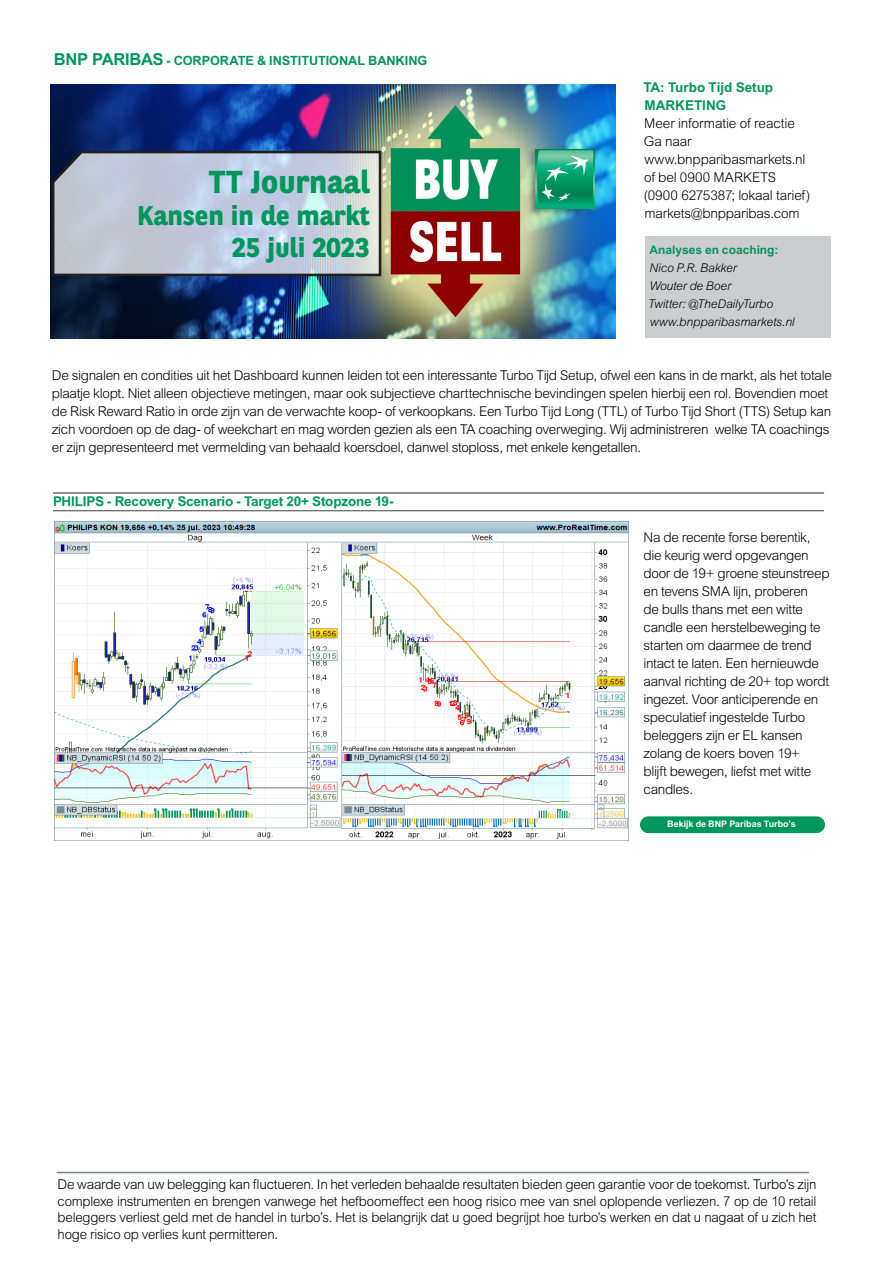
<style>
.page{position:relative;width:893px;height:1263px;background:#fff}
.page>*{position:absolute;margin:0;border:0;box-sizing:border-box;transform-origin:0 0}
.Réf_8_couv{font:700 31.65px "BNPP Sans";color:#00965d}
.Réf_8_couv-2{font:700 27px "BNPP Sans";color:#00965d}
.Body{font:300 13.5px/18px "Arial MT Std";letter-spacing:-.025em;color:#000}
.Basisalinea{font:300 13.5px/16.5px "Arial MT Std";letter-spacing:-.02em;color:#000;text-align:justify}
.Intro_text_14_16pt{font:300 13.5px/18px "Arial MT Std";letter-spacing:-.015em;color:#000}
.Basisalinea-2{font:700 13.5px "Arial MT Std";letter-spacing:-.015em;color:#00965d}
.Subheading_level_1_9_12pt_P646{font:700 13.5px "Arial MT Std";letter-spacing:-.005em;color:#00965d}
.Subheading_level_1_9_12pt_P646-2{font:300 13.5px "Arial MT Std";letter-spacing:-.01em;color:#000}
.Business_area_8_5_9pt{font:700 12.75px "Arial MT Std";letter-spacing:-.005em;color:#00965d}
.Intro_text_14_16pt-2{font:italic 300 12px/18px "Arial MT Std";letter-spacing:-.01em;color:#000}
.t1{font:700 9px "Arial MT Std";color:#fff}
.s1{font-size:16.5px}
.s2{font-weight:700;font-style:normal;color:#00965d}
</style>
<div class="page">
<img style="left:50px;top:84px;width:566px;height:254px">
<img style="left:525px;top:145px;width:75px;height:71px">
<div style="left:536px;top:149px;width:59px;height:59px;background:#00ab79"></div>
<svg style="left:537px;top:150px;width:57px;height:53px"></svg>
<svg style="left:50px;top:149px;width:333px;height:128px;background:#b5becd"></svg>
<div style="left:645px;top:237px;width:185px;height:101px;background:#cccdcf"></div>
<hr style="left:57px;top:1172px;width:752px;height:1px;background:#78848a">
<hr style="left:53px;top:492px;width:771px;height:2px;background:#3e3e3f">
<hr style="left:53px;top:510px;width:771px;height:1px;background:#3e3e3f">
<img style="left:54px;top:521px;width:574px;height:319px">
<div style="left:640px;top:816px;width:185px;height:17px;background:#00965d;border-radius:8px"></div>
<p class="Business_area_8_5_9pt" style="left:54px;top:53px;width:375px"><span class="s1">BNP PARIBAS</span> - CORPORATE &amp; INSTITUTIONAL BANKING</p>
<p class="Réf_8_couv" style="left:209px;top:160px;width:162px">TT Journaal</p>
<p class="Réf_8_couv-2" style="left:137px;top:197px;width:234px">Kansen in de markt</p>
<p class="Réf_8_couv-2" style="left:232px;top:229px;width:139px">25 juli 2023</p>
<p class="Subheading_level_1_9_12pt_P646" style="left:643px;top:80px;width:131px">TA: Turbo Tijd Setup</p>
<p class="Subheading_level_1_9_12pt_P646" style="left:644px;top:98px;width:83px">MARKETING</p>
<p class="Subheading_level_1_9_12pt_P646-2" style="left:644px;top:116px;width:152px">Meer informatie of reactie</p>
<p class="Intro_text_14_16pt" style="left:644px;top:133px;width:49px">Ga naar</p>
<p class="Intro_text_14_16pt" style="left:644px;top:151px;width:163px">www.bnpparibasmarkets.nl</p>
<p class="Intro_text_14_16pt" style="left:644px;top:169px;width:168px">of bel 0900 MARKETS (0900 6275387; lokaal tarief)</p>
<p class="Intro_text_14_16pt" style="left:644px;top:205px;width:157px">markets@bnpparibas.com</p>
<p class="Intro_text_14_16pt-2" style="left:648px;top:240px;width:132px"><span class="s2">Analyses en coaching:<br></span>Nico P.R. Bakker<br>Wouter de Boer<br>Twitter: @TheDailyTurbo</p>
<p class="Intro_text_14_16pt-2" style="left:650px;top:312px;width:146px">www.bnpparibasmarkets.nl</p>
<p class="Body" style="left:52px;top:367px;width:781px">De signalen en condities uit het Dashboard kunnen leiden tot een interessante Turbo Tijd Setup, ofwel een kans in de markt, als het totale plaatje klopt. Niet alleen objectieve metingen, maar ook subjectieve charttechnische bevindingen spelen hierbij een rol. Bovendien moet de Risk Reward Ratio in orde zijn van de verwachte koop- of verkoopkans. Een Turbo Tijd Long (TTL) of Turbo Tijd Short (TTS) Setup kan zich voordoen op de dag- of weekchart en mag worden gezien als een TA coaching overweging. Wij administreren welke TA coachings er zijn gepresenteerd met vermelding van behaald koersdoel, danwel stoploss, met enkele kengetallen.</p>
<p class="Basisalinea-2" style="left:53px;top:494px;width:342px">PHILIPS - Recovery Scenario - Target 20+ Stopzone 19-</p>
<p class="Body" style="left:643px;top:529px;width:188px">Na de recente forse berentik, die keurig werd opgevangen door de 19+ groene steunstreep en tevens SMA lijn, proberen<br>de bulls thans met een witte candle een herstelbeweging te starten om daarmee de trend intact te laten. Een hernieuwde aanval richting de 20+ top wordt ingezet. Voor anticiperende en speculatief ingestelde Turbo beleggers zijn er EL kansen zolang de koers boven 19+<br>blijft bewegen, liefst met witte candles.</p>
<p class="t1" style="left:667px;top:819px;width:130px">Bekijk de BNP Paribas Turbo’s</p>
<p class="Basisalinea" style="left:58px;top:1176px;width:760px">De waarde van uw belegging kan fluctueren. In het verleden behaalde resultaten bieden geen garantie voor de toekomst. Turbo’s zijn complexe instrumenten en brengen vanwege het hefboomeffect een hoog risico mee van snel oplopende verliezen. 7 op de 10 retail beleggers verliest geld met de handel in turbo’s. Het is belangrijk dat u goed begrijpt hoe turbo’s werken en dat u nagaat of u zich het hoge risico op verlies kunt permitteren.</p>
</div>
